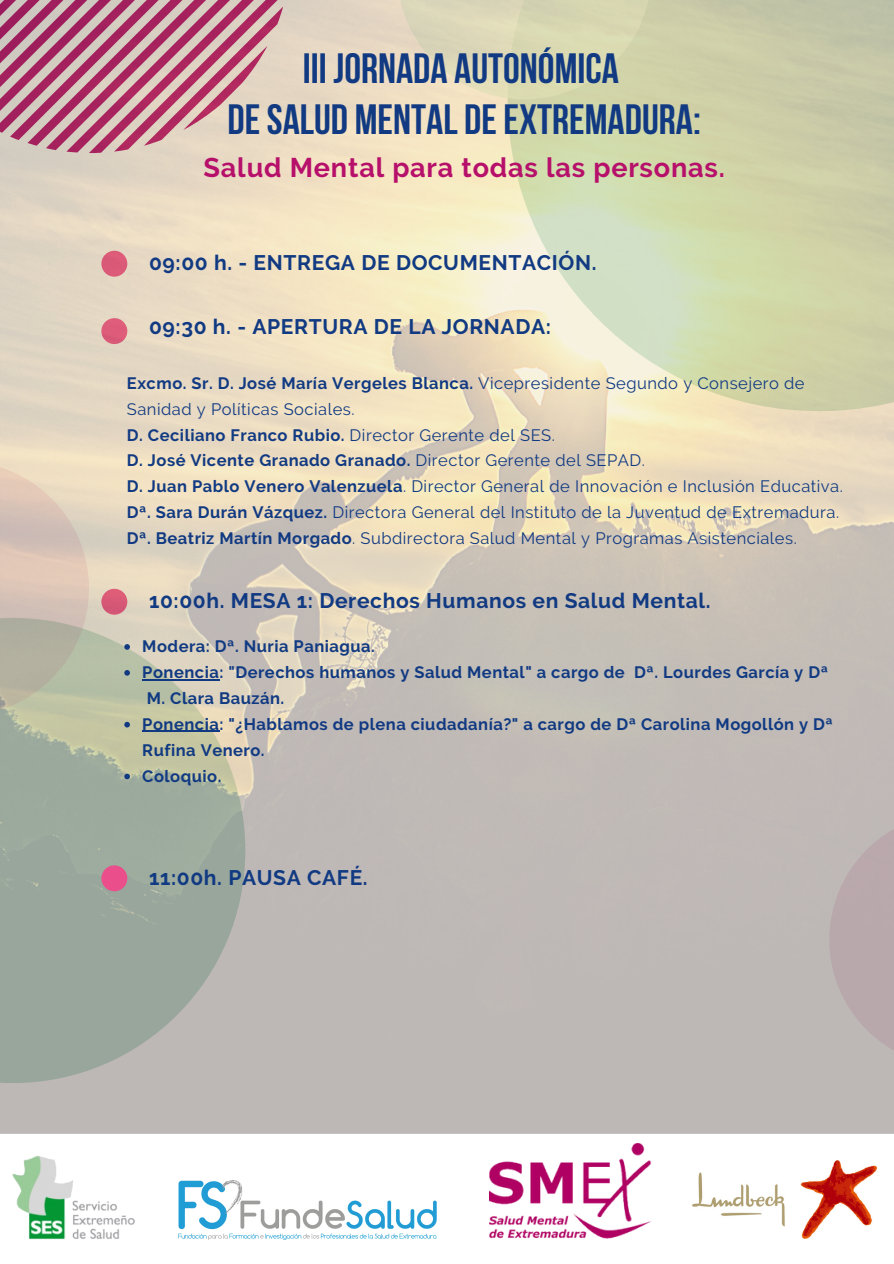
<style>
.page{position:relative;width:894px;height:1264px;background:#fff}
.page>*{position:absolute;margin:0;border:0;box-sizing:border-box;transform-origin:0 0}
.t1{font:700 42.15px "Bebas Neue";color:#113a82}
.t2{font:700 27px "Raleway";letter-spacing:.03em;color:#b6106b}
.t3{font:700 21px "Raleway";letter-spacing:.03em;color:#113a82}
.t4{font:16.5px/26px "Raleway";letter-spacing:.03em;color:#113a82}
.t5{font:700 16.5px/26px "Raleway";letter-spacing:.03em;color:#113a82}
.s1{font-weight:700}
.s2{font-weight:400}
</style>
<div class="page">
<img style="left:692px;top:1160px;width:183px;height:78px">
<img style="left:489px;top:1133px;width:162px;height:106px">
<img style="left:12px;top:1156px;width:123px;height:83px">
<img style="left:178px;top:1180px;width:259px;height:60px">
<img style="left:0;top:0;width:893px;height:1133px">
<svg style="left:124px;top:644px;width:6px;height:5px"></svg>
<svg style="left:124px;top:670px;width:6px;height:5px"></svg>
<hr style="left:142px;top:679px;width:77px;height:1px;background:#113a82">
<svg style="left:124px;top:721px;width:6px;height:6px"></svg>
<hr style="left:142px;top:731px;width:77px;height:1px;background:#113a82">
<svg style="left:124px;top:773px;width:6px;height:6px"></svg>
<div style="left:101px;top:865px;width:26px;height:26px;background:#ea4e8b;border-radius:50%"></div>
<p class="t1" style="left:303px;top:52px;width:317px">III JORNADA AUTONÓMICA</p>
<p class="t1" style="left:227px;top:103px;width:474px">DESALUD MENTAL DEEXTREMADURA:</p>
<p class="t2" style="left:203px;top:151px;width:522px">Salud Mental para todas las personas.</p>
<p class="t3" style="left:149px;top:250px;width:449px">09:00 h. - ENTREGA DE DOCUMENTACIÓN.</p>
<p class="t3" style="left:149px;top:314px;width:403px">09:30 h. - APERTURA DE LA JORNADA:</p>
<p class="t4" style="left:127px;top:370px;width:679px"><span class="s1">Excmo. Sr. D. José María Vergeles Blanca.</span> Vicepresidente Segundo y Consejero de<br>Sanidad y Políticas Sociales.</p>
<p class="t5" style="left:127px;top:422px;width:429px">D. Ceciliano Franco Rubio. <span class="s2">Director Gerente del SES.</span></p>
<p class="t5" style="left:127px;top:447px;width:519px">D. José Vicente Granado Granado. <span class="s2">Director Gerente del SEPAD.</span></p>
<p class="t4" style="left:127px;top:473px;width:717px"><span class="s1">D. Juan Pablo Venero Valenzuela</span>. Director General de Innovación e Inclusión Educativa.</p>
<p class="t4" style="left:127px;top:499px;width:713px"><span class="s1">Dª. Sara Durán Vázquez.</span> Directora General del Instituto de la Juventud de Extremadura.</p>
<p class="t4" style="left:127px;top:525px;width:671px"><span class="s1">Dª. Beatriz Martín Morgado</span>. Subdirectora Salud Mental y Programas Asistenciales.</p>
<p class="t3" style="left:149px;top:588px;width:563px">10:00h. MESA 1: Derechos Humanos en Salud Mental.</p>
<p class="t5" style="left:142px;top:633px;width:234px">Modera: Dª. Nuria Paniagua.</p>
<p class="t5" style="left:142px;top:659px;width:687px">Ponencia: "Derechos humanos y Salud Mental" a cargo de Dª. Lourdes García y Dª<br>M. Clara Bauzán.</p>
<p class="t5" style="left:142px;top:711px;width:692px">Ponencia: "¿Hablamos de plena ciudadanía?" a cargo de Dª Carolina Mogollón y Dª<br>Rufina Venero.</p>
<p class="t5" style="left:142px;top:762px;width:81px">Coloquio.</p>
<p class="t3" style="left:149px;top:865px;width:220px">11:00h. PAUSA CAFÉ.</p>
</div>
